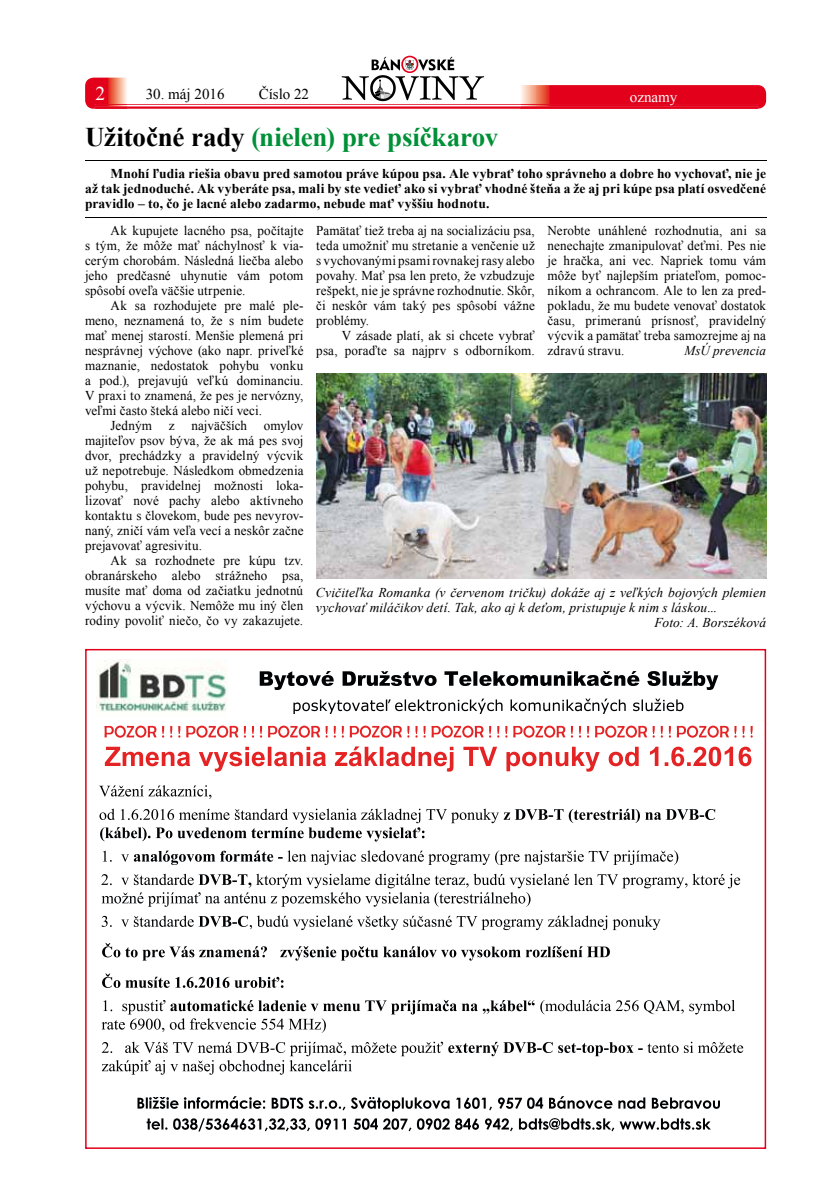
<style>
.page{position:relative;width:830px;height:1200px;background:#fff}
.page>*{position:absolute;margin:0;border:0;box-sizing:border-box;transform-origin:0 0}
.t1{font:700 27px "Times New Roman";letter-spacing:-.01em;color:#009037}
.t2{font:19.5px "Times New Roman";color:#fff}
.t3{font:15px "Times New Roman";color:#000}
.t4{font:15px "Times New Roman";color:#fff}
.t5{font:13.5px/15px "Times New Roman";letter-spacing:.01em;color:#000;text-align:justify}
.t6{font:700 13.5px/15px "Times New Roman";letter-spacing:.005em;color:#000;text-align:justify}
.t7{font:italic 13.5px "Times New Roman";letter-spacing:.01em;color:#000}
.s1{color:#000}
</style>
<div class="page">
<hr style="left:95px;top:104px;width:662px;height:1px;background:#e2001a">
<hr style="left:95px;top:106px;width:663px;height:3px;background:#e2001a">
<svg style="left:341px;top:56px;width:143px;height:45px"></svg>
<svg style="left:520px;top:85px;width:245px;height:24px;background:#e31328"></svg>
<svg style="left:85px;top:78px;width:42px;height:31px"></svg>
<hr style="left:85px;top:160px;width:680px;height:1px;background:#000">
<hr style="left:85px;top:217px;width:680px;height:1px;background:#000">
<svg style="left:85px;top:648px;width:680px;height:500px"></svg>
<img style="left:316px;top:373px;width:449px;height:205px">
<h2 class="t2" style="left:95px;top:80px;width:11px">2</h2>
<p class="t3" style="left:146px;top:84px;width:80px">30. máj 2016</p>
<p class="t3" style="left:258px;top:84px;width:52px">Číslo 22</p>
<p class="t4" style="left:629px;top:87px;width:49px">oznamy</p>
<h1 class="t1" style="left:85px;top:119px;width:414px"><span class="s1">Užitočné rady</span> (nielen) pre psíčkarov</h1>
<p class="t6" style="left:85px;top:166px;width:682px;text-indent:26px">Mnohí ľudia riešia obavu pred samotou práve kúpou psa. Ale vybrať toho správneho a dobre ho vychovať, nie je až tak jednoduché. Ak vyberáte psa, mali by ste vedieť ako si vybrať vhodné šteňa a že aj pri kúpe psa platí osvedčené pravidlo – to, čo je lacné alebo zadarmo, nebude mať vyššiu hodnotu.</p>
<p class="t5" style="left:85px;top:222px;width:220px;text-indent:26px">Ak kupujete lacného psa, počítajte s tým, že môže mať náchylnosť k via&shy;cerým chorobám. Následná liečba alebo jeho predčasné uhynutie vám potom spôsobí oveľa väčšie utrpenie.</p>
<p class="t5" style="left:85px;top:297px;width:220px;text-indent:26px">Ak sa rozhodujete pre malé ple&shy;meno, neznamená to, že s ním budete mať menej starostí. Menšie plemená pri nesprávnej výchove (ako napr. priveľké maznanie, nedostatok pohybu vonku a pod.), prejavujú veľkú dominanciu.<br>V praxi to znamená, že pes je nervózny, veľmi často šteká alebo ničí veci.</p>
<p class="t5" style="left:85px;top:417px;width:220px;text-indent:26px">Jedným z najväčších omylov majiteľov psov býva, že ak má pes svoj dvor, prechádzky a pravidelný výcvik už nepotrebuje. Následkom obmedzenia pohybu, pravidelnej možnosti loka&shy;lizovať nové pachy alebo aktívneho kontaktu s človekom, bude pes nevyrov&shy;naný, zničí vám veľa vecí a neskôr začne prejavovať agresivitu.</p>
<p class="t5" style="left:85px;top:552px;width:220px;text-indent:26px">Ak sa rozhodnete pre kúpu tzv. obranárskeho alebo strážneho psa, musíte mať doma od začiatku jednotnú výchovu a výcvik. Nemôže mu iný člen rodiny povoliť niečo, čo vy zakazujete.</p>
<p class="t5" style="left:316px;top:222px;width:220px">Pamätať tiež treba aj na socializáciu psa, teda umožniť mu stretanie a venčenie už s vychovanými psami rovnakej rasy alebo povahy. Mať psa len preto, že vzbudzuje rešpekt, nie je správne rozhodnutie. Skôr, či neskôr vám taký pes spôsobí vážne problémy.</p>
<p class="t5" style="left:316px;top:327px;width:220px;text-align:right">V zásade platí, ak si chcete vybrať<br>psa, poraďte sa najprv s odborníkom.</p>
<p class="t5" style="left:547px;top:222px;width:220px">Nerobte unáhlené rozhodnutia, ani sa nenechajte zmanipulovať deťmi. Pes nie je hračka, ani vec. Napriek tomu vám môže byť najlepším priateľom, pomoc&shy;níkom a ochrancom. Ale to len za pred&shy;pokladu, že mu budete venovať dostatok času, primeranú prísnosť, pravidelný výcvik a pamätať treba samozrejme aj na zdravú stravu.</p>
<p class="t7" style="left:684px;top:341px;width:83px">MsÚ prevencia</p>
<p class="t7" style="left:316px;top:583px;width:451px">Cvičiteľka Romanka (v červenom tričku) dokáže aj z veľkých bojových plemien</p>
<p class="t7" style="left:316px;top:598px;width:402px">vychovať miláčikov detí. Tak, ako aj k deťom, pristupuje k nim s láskou...</p>
<p class="t7" style="left:654px;top:613px;width:113px">Foto: A. Borszéková</p>
</div>
